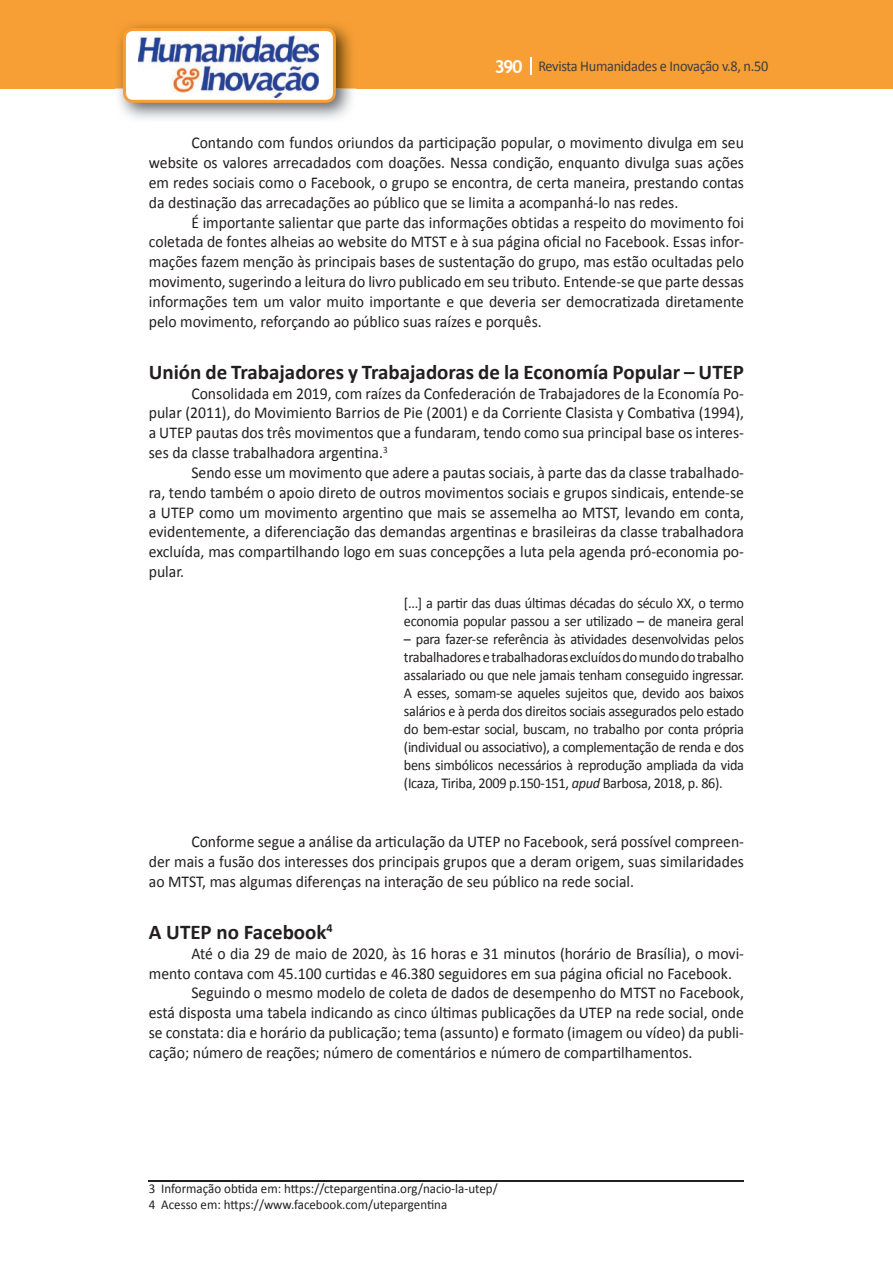
<style>
.page{position:relative;width:893px;height:1263px;background:#fff}
.page>*{position:absolute;margin:0;border:0;box-sizing:border-box;transform-origin:0 0}
.t1{font:700 21px "Calibri";color:#231f20}
.t2{font:16.5px/19.8px "Calibri";color:#231f20;text-align:justify;scale:.95 1}
.t3{font:15px/18px "Calibri";letter-spacing:-.02em;color:#231f20;scale:.95 1}
.t4{font:15px "Calibri";letter-spacing:-.02em;color:#3e3e3f;scale:.95 1}
.t5{font:13.5px/16.2px "Calibri";color:#231f20;scale:.96 1}
.s1{font-family:"Trebuchet MS";font-weight:700;font-size:18px;color:#fff}
.s2{font-style:italic}
</style>
<div class="page">
<div style="left:0;top:0;width:893px;height:88px;background:#f79e34"></div>
<svg style="left:530px;top:57px;width:2px;height:18px"></svg>
<img style="left:115px;top:24px;width:241px;height:95px">
<svg style="left:123px;top:28px;width:213px;height:75px"></svg>
<hr style="left:149px;top:1180px;width:595px;height:1px;background:#231f20">
<p class="t4" style="left:495px;top:57px;width:290px"><span class="s1">390</span> Revista Humanidades e Inovação v.8, n.50</p>
<p class="t2" style="left:149px;top:133px;width:628px;text-indent:43px">Contando com fundos oriundos da participação popular, o movimento divulga em seu website os valores arrecadados com doações. Nessa condição, enquanto divulga suas ações em redes sociais como o Facebook, o grupo se encontra, de certa maneira, prestando contas da destinação das arrecadações ao público que se limita a acompanhá-lo nas redes.</p>
<p class="t2" style="left:149px;top:212px;width:628px;text-indent:43px">É importante salientar que parte das informações obtidas a respeito do movimento foi coletada de fontes alheias ao website do MTST e à sua página oficial no Facebook. Essas infor&shy;mações fazem menção às principais bases de sustentação do grupo, mas estão ocultadas pelo movimento, sugerindo a leitura do livro publicado em seu tributo. Entende-se que parte dessas informações tem um valor muito importante e que deveria ser democratizada diretamente pelo movimento, reforçando ao público suas raízes e porquês.</p>
<p class="t1" style="left:149px;top:358px;width:597px">Unión de Trabajadores y Trabajadoras de la Economía Popular – UTEP</p>
<p class="t2" style="left:149px;top:383px;width:628px;text-indent:43px">Consolidada em 2019, com raízes da Confederación de Trabajadores de la Economía Po&shy;pular (2011), do Movimiento Barrios de Pie (2001) e da Corriente Clasista y Combativa (1994), a UTEP pautas dos três movimentos que a fundaram, tendo como sua principal base os interes&shy;ses da classe trabalhadora argentina.<sup>3</sup></p>
<p class="t2" style="left:149px;top:463px;width:628px;text-indent:43px">Sendo esse um movimento que adere a pautas sociais, à parte das da classe trabalhado&shy;ra, tendo também o apoio direto de outros movimentos sociais e grupos sindicais, entende-se a UTEP como um movimento argentino que mais se assemelha ao MTST, levando em conta, evidentemente, a diferenciação das demandas argentinas e brasileiras da classe trabalhadora excluída, mas compartilhando logo em suas concepções a luta pela agenda pró-economia po&shy;pular.</p>
<p class="t3" style="left:404px;top:594px;width:359px">[...] a partir das duas últimas décadas do século XX, o termo economia popular passou a ser utilizado – de maneira geral</p>
<p class="t3" style="left:404px;top:630px;width:360px;text-align:justify">– para fazer-se referência às atividades desenvolvidas pelos trabalhadores e trabalhadoras excluídos do mundo do trabalho assalariado ou que nele jamais tenham conseguido ingressar.<br>A esses, somam-se aqueles sujeitos que, devido aos baixos salários e à perda dos direitos sociais assegurados pelo estado do bem-estar social, buscam, no trabalho por conta própria (individual ou associativo), a complementação de renda e dos bens simbólicos necessários à reprodução ampliada da vida (Icaza, Tiriba, 2009 p.150-151, <span class="s2">apud</span> Barbosa, 2018, p. 86).</p>
<p class="t2" style="left:149px;top:832px;width:628px;text-indent:43px">Conforme segue a análise da articulação da UTEP no Facebook, será possível compreen&shy;der mais a fusão dos interesses dos principais grupos que a deram origem, suas similaridades ao MTST, mas algumas diferenças na interação de seu público na rede social.</p>
<p class="t1" style="left:149px;top:919px;width:185px">A UTEP no Facebook<sup>4</sup></p>
<p class="t2" style="left:191px;top:943px;width:583px">Até o dia 29 de maio de 2020, às 16 horas e 31 minutos (horário de Brasília), o movi-</p>
<p class="t2" style="left:149px;top:963px;width:615px">mento contava com 45.100 curtidas e 46.380 seguidores em sua página oficial no Facebook.</p>
<p class="t2" style="left:191px;top:983px;width:583px">Seguindo o mesmo modelo de coleta de dados de desempenho do MTST no Facebook,</p>
<p class="t2" style="left:149px;top:1003px;width:628px">está disposta uma tabela indicando as cinco últimas publicações da UTEP na rede social, onde</p>
<p class="t2" style="left:149px;top:1023px;width:628px">se constata: dia e horário da publicação; tema (assunto) e formato (imagem ou vídeo) da publi-</p>
<p class="t2" style="left:149px;top:1042px;width:574px">cação; número de reações; número de comentários e número de compartilhamentos.</p>
<p class="t5" style="left:149px;top:1180px;width:365px">3 Informação obtida em: https://ctepargentina.org/nacio-la-utep/<br>4 Acesso em: https://www.facebook.com/utepargentina</p>
</div>
